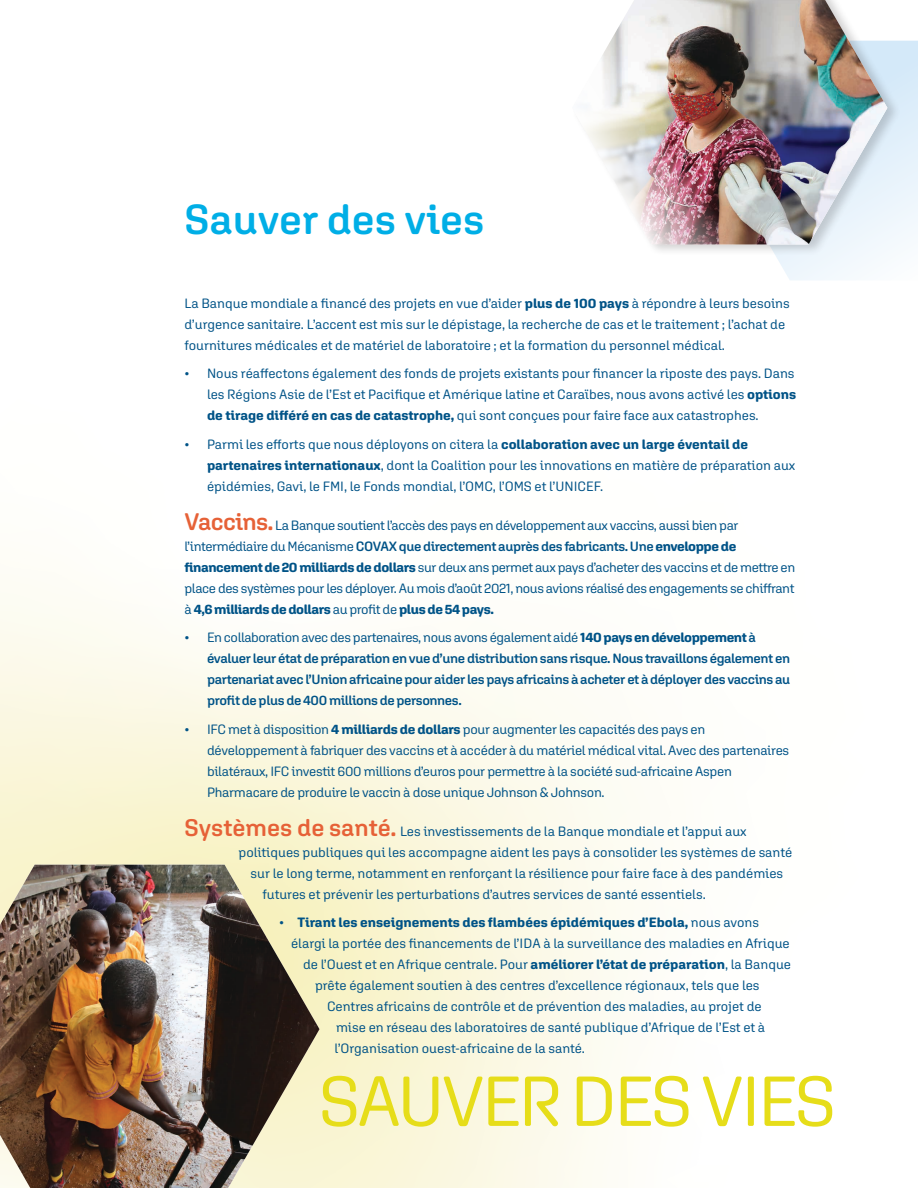
<style>
.page{position:relative;width:918px;height:1188px;background:#fff}
.page>*{position:absolute;margin:0;border:0;box-sizing:border-box;transform-origin:0 0}
.t1{font:70.5px "Aglet Sans";letter-spacing:-.04em;color:#e6dd19}
.t2{font:600 42px "Aglet Sans";color:#00aee6}
.t3{font:13.5px/21px "Aglet Sans";letter-spacing:-.005em;color:#005387}
.t4{font:13.5px/21px "Aglet Sans";letter-spacing:-.03em;color:#005387}
.t5{font:600 13.5px/21px "Aglet Sans";letter-spacing:-.03em;color:#005387}
.t6{font:700 13.5px "Aglet Sans";color:#005387}
.s1{font-weight:700}
.s2{font-weight:600;font-size:24px;color:#e66137}
.s3{font-weight:600}
.s4{font-weight:400}
</style>
<div class="page">
<svg style="left:776px;top:41px;width:142px;height:239px;fill:#eff7fc"></svg>
<svg style="left:0;top:580px;width:653px;height:608px"></svg>
<img style="left:0;top:865px;width:320px;height:323px">
<div style="left:571px;top:0;width:331px;height:256px;background:#231f20;opacity:.2"></div>
<img style="left:572px;top:0;width:315px;height:245px">
<h2 class="t2" style="left:184px;top:194px;width:302px">Sauver des vies</h2>
<p class="t3" style="left:184px;top:292px;width:607px">La Banque mondiale a financé des projets en vue d’aider <span class="s1">plus de 100 pays</span> à répondre à leurs besoins d’urgence sanitaire. L’accent est mis sur le dépistage, la recherche de cas et le traitement ; l’achat de fournitures médicales et de matériel de laboratoire ; et la formation du personnel médical.</p>
<p class="t3" style="left:207px;top:363px;width:591px;text-indent:-23px">• Nous réaffectons également des fonds de projets existants pour financer la riposte des pays. Dans les Régions Asie de l’Est et Pacifique et Amérique latine et Caraïbes, nous avons activé les <span class="s1">options de tirage différé en cas de catastrophe,</span> qui sont conçues pour faire face aux catastrophes.</p>
<p class="t3" style="left:207px;top:433px;width:590px;text-indent:-23px">• Parmi les efforts que nous déployons on citera la <span class="s1">collaboration avec un large éventail de partenaires internationaux</span>, dont la Coalition pour les innovations en matière de préparation aux épidémies, Gavi, le FMI, le Fonds mondial, l’OMC, l’OMS et l’UNICEF.</p>
<p class="t4" style="left:184px;top:514px;width:612px"><span class="s2">Vaccins.</span> La Banque soutient l’accès des pays en développement aux vaccins, aussi bien par l’intermédiaire du Mécanisme <span class="s3">COVAX que directement auprès des fabricants. Une</span> <span class="s1">enveloppe de financement de 20 milliards de dollars</span> sur deux ans permet aux pays d’acheter des vaccins et de mettre en place des systèmes pour les déployer. Au mois d’août 2021, nous avions réalisé des engagements se chiffrant à <span class="s1">4,6 milliards de dollars</span> au profit de <span class="s1">plus de 54 pays.</span></p>
<p class="t5" style="left:207px;top:627px;width:585px;text-indent:-23px"><span class="s4">• En collaboration avec des partenaires, nous avons également aidé</span> <span class="s1">140 pays en développement</span> à évaluer leur état de préparation en vue d’une distribution sans risque. Nous travaillons également en partenariat avec l’Union africaine pour aider les pays africains à acheter et à déployer des vaccins au profit de plus de 400 millions de personnes.</p>
<p class="t3" style="left:207px;top:718px;width:584px;text-indent:-23px">• IFC met à disposition <span class="s1">4 milliards de dollars</span> pour augmenter les capacités des pays en développement à fabriquer des vaccins et à accéder à du matériel médical vital. Avec des partenaires bilatéraux, IFC investit 600 millions d’euros pour permettre à la société sud‑africaine Aspen Pharmacare de produire le vaccin à dose unique Johnson &amp; Johnson.</p>
<p class="t3" style="left:184px;top:820px;width:564px"><span class="s2">Systèmes de santé.</span> Les investissements de la Banque mondiale et l’appui aux</p>
<p class="t3" style="left:239px;top:841px;width:555px">politiques publiques qui les accompagne aident les pays à consolider les systèmes de santé</p>
<p class="t3" style="left:251px;top:862px;width:534px">sur le long terme, notamment en renforçant la résilience pour faire face à des pandémies</p>
<p class="t3" style="left:263px;top:883px;width:445px">futures et prévenir les perturbations d’autres services de santé essentiels.</p>
<p class="t6" style="left:279px;top:915px;width:482px"><span class="s4">•</span> Tirant les enseignements des flambées épidémiques d’Ebola, <span class="s4">nous avons</span></p>
<p class="t3" style="left:291px;top:933px;width:500px">élargi la portée des financements de l’IDA à la surveillance des maladies en Afrique</p>
<p class="t3" style="left:303px;top:954px;width:490px">de l’Ouest et en Afrique centrale. Pour <span class="s1">améliorer l’état de préparation</span>, la Banque</p>
<p class="t3" style="left:315px;top:975px;width:446px">prête également soutien à des centres d’excellence régionaux, tels que les</p>
<p class="t3" style="left:327px;top:996px;width:436px">Centres africains de contrôle et de prévention des maladies, au projet de</p>
<p class="t3" style="left:336px;top:1017px;width:431px">mise en réseau des laboratoires de santé publique d’Afrique de l’Est et à</p>
<p class="t3" style="left:335px;top:1038px;width:252px">l’Organisation ouest‑africaine de la santé.</p>
<h1 class="t1" style="left:319px;top:1060px;width:519px">SAUVER DES VIES</h1>
</div>
